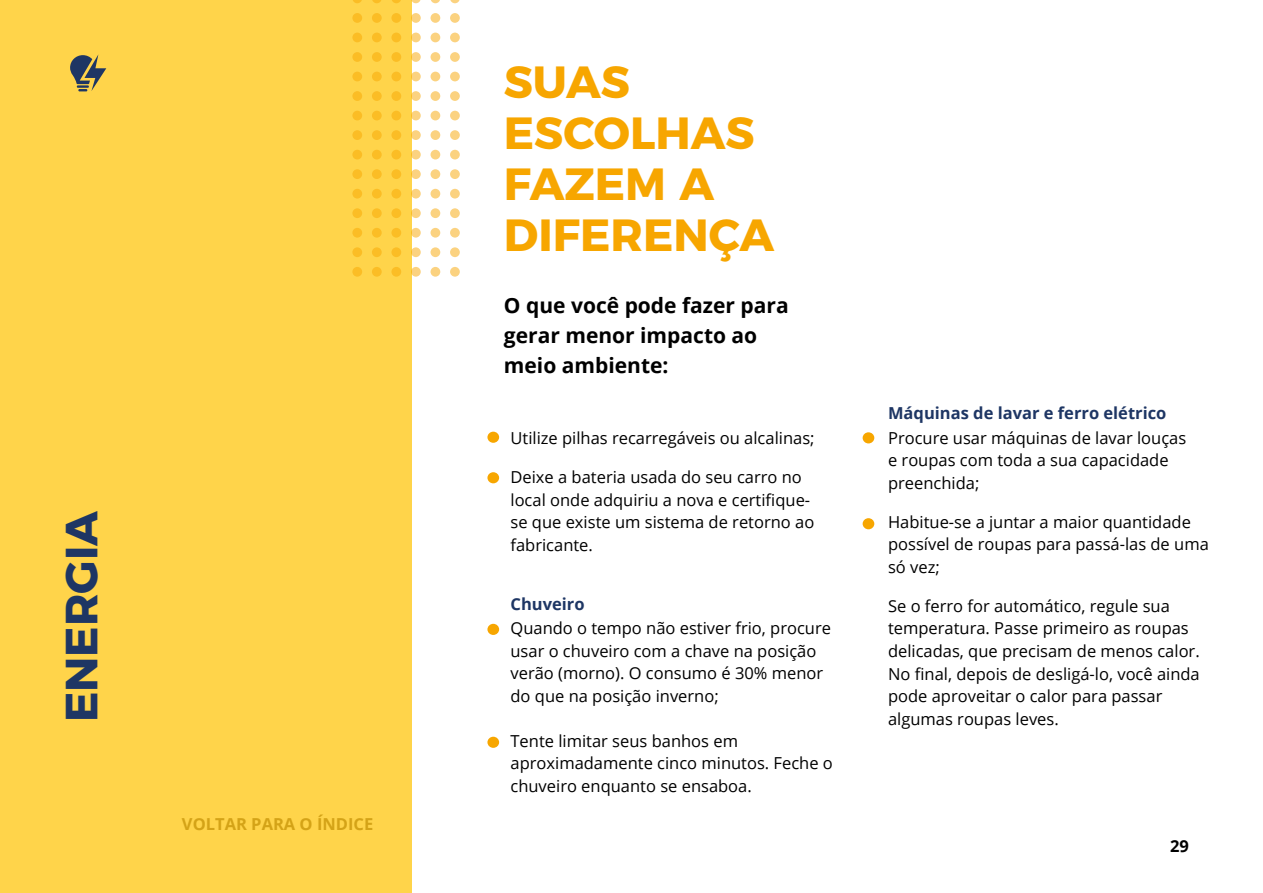
<style>
.page{position:relative;width:1263px;height:893px;background:#fff}
.page>*{position:absolute;margin:0;border:0;box-sizing:border-box;transform-origin:0 0}
.t1{font:700 45px/51px "Montserrat";color:#f7a600}
.t2{font:700 45px "Montserrat";color:#1e3664}
.t3{font:700 21px/30px "Open Sans";color:#000}
.t4{font:16.5px/22.5px "Open Sans";color:#000}
.t5{font:700 16.5px "Open Sans";color:#1e3664}
.t6{font:700 16.5px "Open Sans";color:#d4a317}
.t7{font:700 16.5px "Open Sans";color:#000}
</style>
<div class="page">
<div style="left:0;top:0;width:411px;height:893px;background:#ffd44a"></div>
<div style="left:352px;top:267px;width:10px;height:10px;background:#fbbd25;border-radius:50%"></div>
<div style="left:352px;top:247px;width:10px;height:10px;background:#fbbd25;border-radius:50%"></div>
<div style="left:352px;top:228px;width:10px;height:10px;background:#fbbd25;border-radius:50%"></div>
<div style="left:352px;top:208px;width:10px;height:10px;background:#fbbd25;border-radius:50%"></div>
<svg style="left:352px;top:189px;width:10px;height:10px"></svg>
<div style="left:352px;top:169px;width:10px;height:10px;background:#fbbd25;border-radius:50%"></div>
<div style="left:352px;top:150px;width:10px;height:9px;background:#fbbd25;border-radius:50%"></div>
<div style="left:352px;top:130px;width:10px;height:10px;background:#fbbd25;border-radius:50%"></div>
<div style="left:352px;top:111px;width:10px;height:9px;background:#fbbd25;border-radius:50%"></div>
<svg style="left:352px;top:91px;width:10px;height:10px"></svg>
<div style="left:352px;top:72px;width:10px;height:9px;background:#fbbd25;border-radius:50%"></div>
<svg style="left:352px;top:52px;width:10px;height:10px"></svg>
<div style="left:352px;top:33px;width:10px;height:9px;background:#fbbd25;border-radius:50%"></div>
<svg style="left:352px;top:13px;width:10px;height:10px"></svg>
<svg style="left:353px;top:0;width:9px;height:3px"></svg>
<div style="left:372px;top:267px;width:10px;height:10px;background:#fbbd25;border-radius:50%"></div>
<div style="left:372px;top:247px;width:10px;height:10px;background:#fbbd25;border-radius:50%"></div>
<div style="left:372px;top:228px;width:10px;height:10px;background:#fbbd25;border-radius:50%"></div>
<div style="left:372px;top:208px;width:10px;height:10px;background:#fbbd25;border-radius:50%"></div>
<div style="left:372px;top:189px;width:10px;height:10px;background:#fbbd25;border-radius:50%"></div>
<svg style="left:372px;top:169px;width:10px;height:10px"></svg>
<div style="left:372px;top:150px;width:10px;height:9px;background:#fbbd25;border-radius:50%"></div>
<svg style="left:372px;top:130px;width:10px;height:10px"></svg>
<div style="left:372px;top:111px;width:10px;height:9px;background:#fbbd25;border-radius:50%"></div>
<svg style="left:372px;top:91px;width:10px;height:10px"></svg>
<div style="left:372px;top:72px;width:10px;height:9px;background:#fbbd25;border-radius:50%"></div>
<svg style="left:372px;top:52px;width:10px;height:10px"></svg>
<div style="left:372px;top:33px;width:10px;height:9px;background:#fbbd25;border-radius:50%"></div>
<svg style="left:372px;top:13px;width:10px;height:10px"></svg>
<svg style="left:372px;top:0;width:9px;height:3px"></svg>
<div style="left:391px;top:267px;width:10px;height:10px;background:#fbbd25;border-radius:50%"></div>
<svg style="left:391px;top:247px;width:10px;height:10px"></svg>
<svg style="left:391px;top:228px;width:10px;height:10px"></svg>
<div style="left:391px;top:208px;width:10px;height:10px;background:#fbbd25;border-radius:50%"></div>
<svg style="left:391px;top:189px;width:10px;height:10px"></svg>
<div style="left:391px;top:169px;width:10px;height:10px;background:#fbbd25;border-radius:50%"></div>
<div style="left:391px;top:150px;width:10px;height:9px;background:#fbbd25;border-radius:50%"></div>
<div style="left:391px;top:130px;width:10px;height:10px;background:#fbbd25;border-radius:50%"></div>
<div style="left:391px;top:111px;width:10px;height:9px;background:#fbbd25;border-radius:50%"></div>
<div style="left:391px;top:91px;width:10px;height:10px;background:#fbbd25;border-radius:50%"></div>
<div style="left:391px;top:72px;width:10px;height:9px;background:#fbbd25;border-radius:50%"></div>
<div style="left:391px;top:52px;width:10px;height:10px;background:#fbbd25;border-radius:50%"></div>
<div style="left:391px;top:33px;width:10px;height:9px;background:#fbbd25;border-radius:50%"></div>
<div style="left:391px;top:13px;width:10px;height:10px;background:#fbbd25;border-radius:50%"></div>
<svg style="left:392px;top:0;width:9px;height:3px"></svg>
<svg style="left:411px;top:267px;width:10px;height:10px"></svg>
<svg style="left:411px;top:247px;width:10px;height:10px"></svg>
<svg style="left:411px;top:228px;width:10px;height:10px"></svg>
<svg style="left:411px;top:208px;width:10px;height:10px"></svg>
<svg style="left:411px;top:189px;width:10px;height:10px"></svg>
<svg style="left:411px;top:169px;width:10px;height:10px"></svg>
<div style="left:411px;top:150px;width:10px;height:9px;background:#fbd280;border-radius:50%"></div>
<svg style="left:411px;top:130px;width:10px;height:10px"></svg>
<svg style="left:411px;top:111px;width:10px;height:9px"></svg>
<svg style="left:411px;top:91px;width:10px;height:10px"></svg>
<svg style="left:411px;top:72px;width:10px;height:9px"></svg>
<svg style="left:411px;top:52px;width:10px;height:10px"></svg>
<svg style="left:411px;top:33px;width:10px;height:9px"></svg>
<svg style="left:411px;top:13px;width:10px;height:10px"></svg>
<svg style="left:411px;top:0;width:10px;height:3px"></svg>
<svg style="left:430px;top:267px;width:10px;height:10px"></svg>
<svg style="left:430px;top:247px;width:10px;height:10px"></svg>
<svg style="left:430px;top:228px;width:10px;height:10px"></svg>
<svg style="left:430px;top:208px;width:10px;height:10px"></svg>
<svg style="left:430px;top:189px;width:10px;height:10px"></svg>
<svg style="left:430px;top:169px;width:10px;height:10px"></svg>
<div style="left:430px;top:150px;width:10px;height:9px;background:#fbd280;border-radius:50%"></div>
<svg style="left:430px;top:130px;width:10px;height:10px"></svg>
<div style="left:430px;top:111px;width:10px;height:9px;background:#fbd280;border-radius:50%"></div>
<svg style="left:430px;top:91px;width:10px;height:10px"></svg>
<div style="left:430px;top:72px;width:10px;height:9px;background:#fbd280;border-radius:50%"></div>
<svg style="left:430px;top:52px;width:10px;height:10px"></svg>
<div style="left:430px;top:33px;width:10px;height:9px;background:#fbd280;border-radius:50%"></div>
<svg style="left:430px;top:13px;width:10px;height:10px"></svg>
<svg style="left:431px;top:0;width:9px;height:3px"></svg>
<svg style="left:450px;top:267px;width:10px;height:10px"></svg>
<svg style="left:450px;top:247px;width:10px;height:10px"></svg>
<svg style="left:450px;top:228px;width:10px;height:10px"></svg>
<svg style="left:450px;top:208px;width:10px;height:10px"></svg>
<svg style="left:450px;top:189px;width:10px;height:10px"></svg>
<svg style="left:450px;top:169px;width:10px;height:10px"></svg>
<svg style="left:450px;top:150px;width:10px;height:9px"></svg>
<svg style="left:450px;top:130px;width:10px;height:10px"></svg>
<svg style="left:450px;top:111px;width:10px;height:9px"></svg>
<svg style="left:450px;top:91px;width:10px;height:10px"></svg>
<svg style="left:450px;top:72px;width:10px;height:9px"></svg>
<svg style="left:450px;top:52px;width:10px;height:10px"></svg>
<svg style="left:450px;top:33px;width:10px;height:9px"></svg>
<svg style="left:450px;top:13px;width:10px;height:10px"></svg>
<svg style="left:450px;top:0;width:10px;height:3px"></svg>
<div style="left:487px;top:432px;width:12px;height:11px;background:#f7a600;border-radius:50%"></div>
<div style="left:487px;top:624px;width:12px;height:11px;background:#f7a600;border-radius:50%"></div>
<div style="left:863px;top:432px;width:11px;height:11px;background:#f7a600;border-radius:50%"></div>
<div style="left:863px;top:518px;width:11px;height:11px;background:#f7a600;border-radius:50%"></div>
<div style="left:487px;top:737px;width:12px;height:11px;background:#f7a600;border-radius:50%"></div>
<div style="left:487px;top:472px;width:12px;height:11px;background:#f7a600;border-radius:50%"></div>
<svg style="left:70px;top:54px;width:36px;height:37px"></svg>
<h1 class="t2" style="left:45px;top:722px;width:213px;rotate:-90deg">ENERGIA</h1>
<p class="t6" style="left:182px;top:813px;width:193px">VOLTAR PARA O ÍNDICE</p>
<h1 class="t1" style="left:504px;top:53px;width:272px">SUAS<br>ESCOLHAS<br>FAZEM A<br>DIFERENÇA</h1>
<p class="t3" style="left:504px;top:290px;width:286px">O que você pode fazer para gerar menor impacto ao meio ambiente:</p>
<p class="t4" style="left:510px;top:427px;width:306px">Utilize pilhas recarregáveis ou alcalinas;</p>
<p class="t4" style="left:510px;top:466px;width:305px">Deixe a bateria usada do seu carro no local onde adquiriu a nova e certifique&shy;se que existe um sistema de retorno ao fabricante.</p>
<p class="t5" style="left:510px;top:592px;width:76px">Chuveiro</p>
<p class="t4" style="left:510px;top:617px;width:322px">Quando o tempo não estiver frio, procure usar o chuveiro com a chave na posição verão (morno). O consumo é 30% menor do que na posição inverno;</p>
<p class="t4" style="left:510px;top:729px;width:324px">Tente limitar seus banhos em aproximadamente cinco minutos. Feche o chuveiro enquanto se ensaboa.</p>
<p class="t5" style="left:888px;top:401px;width:280px">Máquinas de lavar e ferro elétrico</p>
<p class="t4" style="left:888px;top:426px;width:300px">Procure usar máquinas de lavar louças e roupas com toda a sua capacidade preenchida;</p>
<p class="t4" style="left:888px;top:510px;width:322px">Habitue-se a juntar a maior quantidade possível de roupas para passá-las de uma só vez;</p>
<p class="t4" style="left:888px;top:594px;width:313px">Se o ferro for automático, regule sua temperatura. Passe primeiro as roupas delicadas, que precisam de menos calor.<br>No final, depois de desligá-lo, você ainda pode aproveitar o calor para passar algumas roupas leves.</p>
<p class="t7" style="left:1170px;top:834px;width:20px">29</p>
</div>
